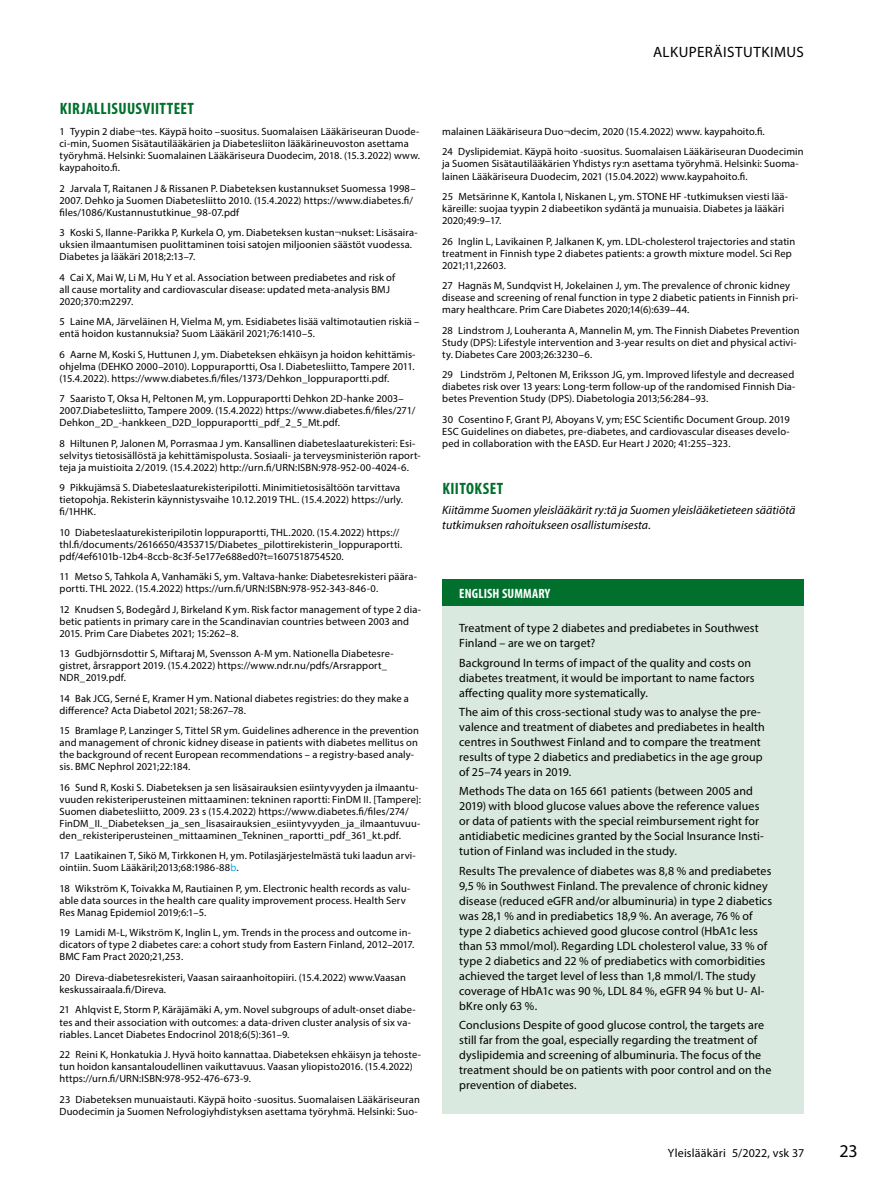
<style>
.page{position:relative;width:893px;height:1191px;background:#fff}
.page>*{position:absolute;margin:0;border:0;box-sizing:border-box;transform-origin:0 0}
.t1{font:18px "Myriad Pro";color:#000}
.t2{font:700 condensed 16.5px "Myriad Pro";letter-spacing:.025em;color:#00702c}
.t3{font:15px "Myriad Pro";letter-spacing:.03em;color:#000}
.t4{font:700 condensed 13.5px "Myriad Pro";letter-spacing:.01em;color:#fff}
.t5{font:12px/15px "Myriad Pro";letter-spacing:.005em;color:#000}
.t6{font:italic 12px/15px "Myriad Pro";letter-spacing:.005em;color:#000}
.t7{font:10.5px/12px "Myriad Pro";letter-spacing:.01em;color:#000}
.s1{color:#00aeef}
</style>
<div class="page">
<div style="left:442px;top:579px;width:362px;height:27px;background:#00702c"></div>
<div style="left:442px;top:606px;width:362px;height:508px;background:#d9e9df"></div>
<h2 class="t2" style="left:60px;top:99px;width:136px">KIRJALLISUUSVIITTEET</h2>
<p class="t7" style="left:60px;top:125px;width:362px">1 Tyypin 2 diabe¬tes. Käypä hoito –suositus. Suomalaisen Lääkäriseuran Duode&shy;ci-min, Suomen Sisätautilääkärien ja Diabetesliiton lääkärineuvoston asettama työryhmä. Helsinki: Suomalainen Lääkäriseura Duodecim, 2018. (15.3.2022) www. kaypahoito.fi.</p>
<p class="t7" style="left:60px;top:182px;width:358px">2 Jarvala T, Raitanen J &amp; Rissanen P. Diabeteksen kustannukset Suomessa 1998–<br>2007. Dehko ja Suomen Diabetesliitto 2010. (15.4.2022) https://www.diabetes.fi/ files/1086/Kustannustutkinue_98-07.pdf</p>
<p class="t7" style="left:60px;top:226px;width:360px">3 Koski S, Ilanne-Parikka P, Kurkela O, ym. Diabeteksen kustan¬nukset: Lisäsaira&shy;uksien ilmaantumisen puolittaminen toisi satojen miljoonien säästöt vuodessa.<br>Diabetes ja lääkäri 2018;2:13–7.</p>
<p class="t7" style="left:60px;top:271px;width:337px">4 Cai X, Mai W, Li M, Hu Y et al. Association between prediabetes and risk of all cause mortality and cardiovascular disease: updated meta-analysis BMJ<br>2020;370:m2297.</p>
<p class="t7" style="left:60px;top:315px;width:361px">5 Laine MA, Järveläinen H, Vielma M, ym. Esidiabetes lisää valtimotautien riskiä – entä hoidon kustannuksia? Suom Lääkäril 2021;76:1410–5.</p>
<p class="t7" style="left:60px;top:348px;width:357px;text-align:justify">6 Aarne M, Koski S, Huttunen J, ym. Diabeteksen ehkäisyn ja hoidon kehittämis&shy;ohjelma (DEHKO 2000–2010). Loppuraportti, Osa I. Diabetesliitto, Tampere 2011. (15.4.2022). https://www.diabetes.fi/files/1373/Dehkon_loppuraportti.pdf.</p>
<p class="t7" style="left:60px;top:392px;width:357px">7 Saaristo T, Oksa H, Peltonen M, ym. Loppuraportti Dehkon 2D-hanke 2003–<br>2007.Diabetesliitto, Tampere 2009. (15.4.2022) https://www.diabetes.fi/files/271/<br>Dehkon_2D_-hankkeen_D2D_loppuraportti_pdf_2_5_Mt.pdf.</p>
<p class="t7" style="left:60px;top:437px;width:363px">8 Hiltunen P, Jalonen M, Porrasmaa J ym. Kansallinen diabeteslaaturekisteri: Esi&shy;selvitys tietosisällöstä ja kehittämispolusta. Sosiaali- ja terveysministeriön raport&shy;teja ja muistioita 2/2019. (15.4.2022) http://urn.fi/URN:ISBN:978-952-00-4024-6.</p>
<p class="t7" style="left:60px;top:481px;width:345px">9 Pikkujämsä S. Diabeteslaaturekisteripilotti. Minimitietosisältöön tarvittava tietopohja. Rekisterin käynnistysvaihe 10.12.2019 THL. (15.4.2022) https://urly. fi/1HHK.</p>
<p class="t7" style="left:60px;top:526px;width:344px">10 Diabeteslaaturekisteripilotin loppuraportti, THL.2020. (15.4.2022) https:// thl.fi/documents/2616650/4353715/Diabetes_pilottirekisterin_loppuraportti. pdf/4ef6101b-12b4-8ccb-8c3f-5e177e688ed0?t=1607518754520.</p>
<p class="t7" style="left:60px;top:570px;width:359px">11 Metso S, Tahkola A, Vanhamäki S, ym. Valtava-hanke: Diabetesrekisteri päära&shy;portti. THL 2022. (15.4.2022) https://urn.fi/URN:ISBN:978-952-343-846-0.</p>
<p class="t7" style="left:60px;top:603px;width:363px">12 Knudsen S, Bodegård J, Birkeland K ym. Risk factor management of type 2 dia&shy;betic patients in primary care in the Scandinavian countries between 2003 and<br>2015. Prim Care Diabetes 2021; 15:262–8.</p>
<p class="t7" style="left:60px;top:647px;width:336px">13 Gudbjörnsdottir S, Miftaraj M, Svensson A-M ym. Nationella Diabetesre&shy;gistret, årsrapport 2019. (15.4.2022) https://www.ndr.nu/pdfs/Arsrapport_<br>NDR_2019.pdf.</p>
<p class="t7" style="left:60px;top:692px;width:351px">14 Bak JCG, Serné E, Kramer H ym. National diabetes registries: do they make a difference? Acta Diabetol 2021; 58:267–78.</p>
<p class="t7" style="left:60px;top:724px;width:361px">15 Bramlage P, Lanzinger S, Tittel SR ym. Guidelines adherence in the prevention and management of chronic kidney disease in patients with diabetes mellitus on the background of recent European recommendations – a registry-based analy&shy;sis. BMC Nephrol 2021;22:184.</p>
<p class="t7" style="left:60px;top:781px;width:363px">16 Sund R, Koski S. Diabeteksen ja sen lisäsairauksien esiintyvyyden ja ilmaantu&shy;vuuden rekisteriperusteinen mittaaminen: tekninen raportti: FinDM II. [Tampere]:<br>Suomen diabetesliitto, 2009. 23 s (15.4.2022) https://www.diabetes.fi/files/274/ FinDM_II._Diabeteksen_ja_sen_lisasairauksien_esiintyvyyden_ja_ilmaantuvuu&shy;den_rekisteriperusteinen_mittaaminen_Tekninen_raportti_pdf_361_kt.pdf.</p>
<p class="t7" style="left:60px;top:849px;width:358px">17 Laatikainen T, Sikö M, Tirkkonen H, ym. Potilasjärjestelmästä tuki laadun arvi&shy;ointiin. Suom Lääkäril;2013;68:1986-88<span class="s1">b</span>.</p>
<p class="t7" style="left:60px;top:882px;width:352px">18 Wikström K, Toivakka M, Rautiainen P, ym. Electronic health records as valu&shy;able data sources in the health care quality improvement process. Health Serv<br>Res Manag Epidemiol 2019;6:1–5.</p>
<p class="t7" style="left:60px;top:926px;width:356px">19 Lamidi M-L, Wikström K, Inglin L, ym. Trends in the process and outcome in&shy;dicators of type 2 diabetes care: a cohort study from Eastern Finland, 2012–2017.<br>BMC Fam Pract 2020;21,253.</p>
<p class="t7" style="left:60px;top:971px;width:348px">20 Direva-diabetesrekisteri, Vaasan sairaanhoitopiiri. (15.4.2022) www.Vaasan keskussairaala.fi/Direva.</p>
<p class="t7" style="left:60px;top:1003px;width:358px">21 Ahlqvist E, Storm P, Käräjämäki A, ym. Novel subgroups of adult-onset diabe&shy;tes and their association with outcomes: a data-driven cluster analysis of six va&shy;riables. Lancet Diabetes Endocrinol 2018;6(5):361–9.</p>
<p class="t7" style="left:60px;top:1048px;width:363px">22 Reini K, Honkatukia J. Hyvä hoito kannattaa. Diabeteksen ehkäisyn ja tehoste&shy;tun hoidon kansantaloudellinen vaikuttavuus. Vaasan yliopisto2016. (15.4.2022) https://urn.fi/URN:ISBN:978-952-476-673-9.</p>
<p class="t7" style="left:60px;top:1092px;width:362px">23 Diabeteksen munuaistauti. Käypä hoito -suositus. Suomalaisen Lääkäriseuran<br>Duodecimin ja Suomen Nefrologiyhdistyksen asettama työryhmä. Helsinki: Suo-</p>
<h3 class="t3" style="left:653px;top:42px;width:152px">ALKUPERÄISTUTKIMUS</h3>
<p class="t7" style="left:442px;top:121px;width:363px;line-height:20.5px">malainen Lääkäriseura Duo¬decim, 2020 (15.4.2022) www. kaypahoito.fi.<br>24 Dyslipidemiat. Käypä hoito -suositus. Suomalaisen Lääkäriseuran Duodecimin</p>
<p class="t7" style="left:442px;top:158px;width:358px">ja Suomen Sisätautilääkärien Yhdistys ry:n asettama työryhmä. Helsinki: Suoma&shy;lainen Lääkäriseura Duodecim, 2021 (15.04.2022) www.kaypahoito.fi.</p>
<p class="t7" style="left:442px;top:190px;width:347px">25 Metsärinne K, Kantola I, Niskanen L, ym. STONE HF -tutkimuksen viesti lää&shy;käreille: suojaa tyypin 2 diabeetikon sydäntä ja munuaisia. Diabetes ja lääkäri<br>2020;49:9–17.</p>
<p class="t7" style="left:442px;top:235px;width:355px">26 Inglin L, Lavikainen P, Jalkanen K, ym. LDL-cholesterol trajectories and statin treatment in Finnish type 2 diabetes patients: a growth mixture model. Sci Rep<br>2021;11,22603.</p>
<p class="t7" style="left:442px;top:279px;width:358px">27 Hagnäs M, Sundqvist H, Jokelainen J, ym. The prevalence of chronic kidney disease and screening of renal function in type 2 diabetic patients in Finnish pri&shy;mary healthcare. Prim Care Diabetes 2020;14(6):639–44.</p>
<p class="t7" style="left:442px;top:324px;width:359px">28 Lindstrom J, Louheranta A, Mannelin M, ym. The Finnish Diabetes Prevention<br>Study (DPS): Lifestyle intervention and 3-year results on diet and physical activi&shy;ty. Diabetes Care 2003;26:3230–6.</p>
<p class="t7" style="left:442px;top:368px;width:355px;text-align:justify">29 Lindström J, Peltonen M, Eriksson JG, ym. Improved lifestyle and decreased diabetes risk over 13 years: Long-term follow-up of the randomised Finnish Dia&shy;betes Prevention Study (DPS). Diabetologia 2013;56:284–93.</p>
<p class="t7" style="left:442px;top:413px;width:349px;text-align:justify">30 Cosentino F, Grant PJ, Aboyans V, ym; ESC Scientific Document Group. 2019<br>ESC Guidelines on diabetes, pre-diabetes, and cardiovascular diseases develo&shy;ped in collaboration with the EASD. Eur Heart J 2020; 41:255–323.</p>
<h2 class="t2" style="left:442px;top:478px;width:62px">KIITOKSET</h2>
<p class="t6" style="left:442px;top:502px;width:355px">Kiitämme Suomen yleislääkärit ry:tä ja Suomen yleislääketieteen säätiötä tutkimuksen rahoitukseen osallistumisesta.</p>
<p class="t4" style="left:459px;top:585px;width:93px">ENGLISH SUMMARY</p>
<p class="t5" style="left:459px;top:621px;width:301px">Treatment of type 2 diabetes and prediabetes in Southwest<br>Finland – are we on target?</p>
<p class="t5" style="left:459px;top:655px;width:297px">Background In terms of impact of the quality and costs on diabetes treatment, it would be important to name factors affecting quality more systematically.</p>
<p class="t5" style="left:459px;top:704px;width:307px">The aim of this cross-sectional study was to analyse the pre&shy;valence and treatment of diabetes and prediabetes in health centres in Southwest Finland and to compare the treatment results of type 2 diabetics and prediabetics in the age group of 25–74 years in 2019.</p>
<p class="t5" style="left:459px;top:783px;width:306px">Methods The data on 165 661 patients (between 2005 and 2019) with blood glucose values above the reference values or data of patients with the special reimbursement right for antidiabetic medicines granted by the Social Insurance Insti&shy;tution of Finland was included in the study.</p>
<p class="t5" style="left:459px;top:863px;width:315px">Results The prevalence of diabetes was 8,8 % and prediabetes 9,5 % in Southwest Finland. The prevalence of chronic kidney disease (reduced eGFR and/or albuminuria) in type 2 diabetics was 28,1 % and in prediabetics 18,9 %. An average, 76 % of type 2 diabetics achieved good glucose control (HbA1c less than 53 mmol/mol). Regarding LDL cholesterol value, 33 % of type 2 diabetics and 22 % of prediabetics with comorbidities achieved the target level of less than 1,8 mmol/l. The study coverage of HbA1c was 90 %, LDL 84 %, eGFR 94 % but U- Al&shy;bKre only 63 %.</p>
<p class="t5" style="left:459px;top:1017px;width:314px">Conclusions Despite of good glucose control, the targets are still far from the goal, especially regarding the treatment of dyslipidemia and screening of albuminuria. The focus of the treatment should be on patients with poor control and on the prevention of diabetes.</p>
<p class="t5" style="left:668px;top:1145px;width:138px">Yleislääkäri 5/2022, vsk 37</p>
<h1 class="t1" style="left:839px;top:1139px;width:20px">23</h1>
</div>
